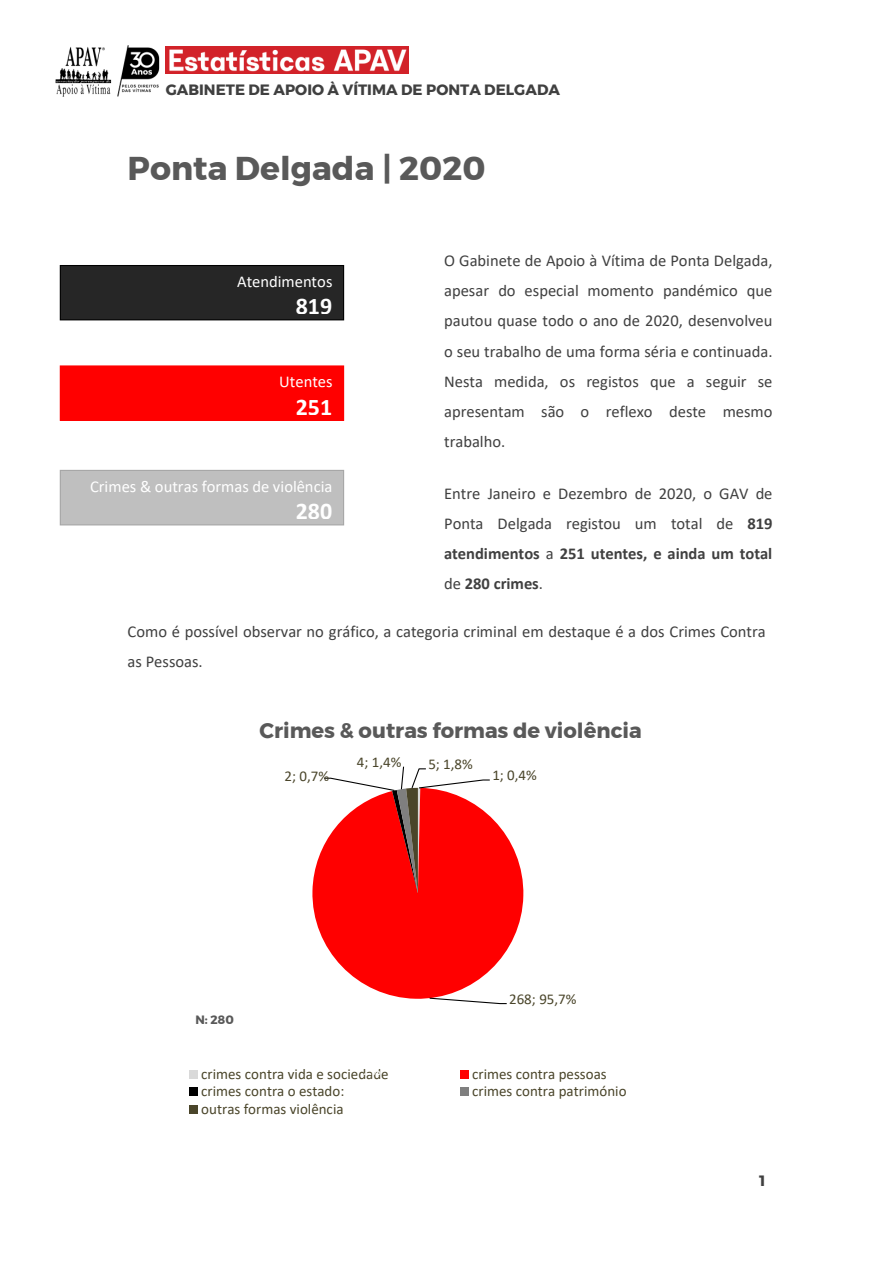
<style>
.page{position:relative;width:893px;height:1263px;background:#fff}
.page>*{position:absolute;margin:0;border:0;box-sizing:border-box;transform-origin:0 0}
.t1{font:700 33px "Montserrat";color:#595959}
.t2{font:700 24px "Calibri";color:#fff}
.t3{font:700 21px "Montserrat";color:#595959}
.t4{font:16.5px/30.2px "Calibri";color:#404040;text-align:justify}
.t5{font:16.5px "Calibri";color:#fff}
.t6{font:15px "Calibri";color:#4a452a}
.t7{font:700 15px "Montserrat";color:#404040}
.t8{font:700 12px "Montserrat";color:#595959}
.t9{font:700 12px "Calibri";color:#fff}
.s1{font-weight:700}
</style>
<div class="page">
<img style="left:166px;top:47px;width:242px;height:27px">
<img style="left:55px;top:45px;width:105px;height:52px">
<svg style="left:312px;top:817px;width:212px;height:182px;fill:#f00"></svg>
<svg style="left:429px;top:997px;width:79px;height:8px"></svg>
<svg style="left:323px;top:766px;width:168px;height:127px"></svg>
<div style="left:190px;top:1070px;width:8px;height:8px;background:#d9d9d9"></div>
<div style="left:460px;top:1070px;width:9px;height:8px;background:#f00"></div>
<div style="left:190px;top:1088px;width:8px;height:8px;background:#000"></div>
<div style="left:460px;top:1088px;width:9px;height:8px;background:#7f7f7f"></div>
<div style="left:190px;top:1105px;width:8px;height:8px;background:#4a452a"></div>
<div style="left:60px;top:266px;width:284px;height:54px;background:#262626"></div>
<div style="left:60px;top:265px;width:284px;height:55px;border:1px solid #000"></div>
<div style="left:60px;top:366px;width:284px;height:54px;background:#f00"></div>
<div style="left:60px;top:365px;width:284px;height:56px;border:1px solid #f00"></div>
<div style="left:60px;top:470px;width:284px;height:55px;background:#bfbfbf"></div>
<div style="left:60px;top:470px;width:284px;height:55px;border:1px solid #a6a6a6"></div>
<p class="t7" style="left:166px;top:80px;width:396px">GABINETE DE APOIO À VÍTIMA DE PONTA DELGADA</p>
<h1 class="t1" style="left:128px;top:148px;width:359px">Ponta Delgada | 2020</h1>
<p class="t5" style="left:237px;top:275px;width:97px">Atendimentos</p>
<h2 class="t2" style="left:296px;top:296px;width:38px">819</h2>
<p class="t5" style="left:279px;top:375px;width:55px">Utentes</p>
<h2 class="t2" style="left:296px;top:397px;width:38px">251</h2>
<p class="t5" style="left:90px;top:479px;width:244px">Crimes &amp; outras formas de violência</p>
<h2 class="t2" style="left:296px;top:501px;width:38px">280</h2>
<p class="t4" style="left:444px;top:247px;width:330px">O Gabinete de Apoio à Vítima de Ponta Delgada, apesar do especial momento pandémico que pautou quase todo o ano de 2020, desenvolveu o seu trabalho de uma forma séria e continuada.<br>Nesta medida, os registos que a seguir se apresentam são o reflexo deste mesmo trabalho.</p>
<p class="t4" style="left:444px;top:479px;width:330px">Entre Janeiro e Dezembro de 2020, o GAV de Ponta Delgada registou um total de <span class="s1">819 atendimentos</span> a <span class="s1">251 utentes, e ainda um total </span>de <span class="s1">280 crimes</span>.</p>
<p class="t4" style="left:128px;top:617px;width:640px">Como é possível observar no gráfico, a categoria criminal em destaque é a dos Crimes Contra as Pessoas.</p>
<p class="t3" style="left:259px;top:717px;width:384px">Crimes &amp; outras formas de violência</p>
<p class="t6" style="left:285px;top:769px;width:46px">2; 0,7%</p>
<p class="t6" style="left:357px;top:755px;width:46px">4; 1,4%</p>
<p class="t6" style="left:428px;top:758px;width:46px">5; 1,8%</p>
<p class="t6" style="left:492px;top:769px;width:46px">1; 0,4%</p>
<p class="t8" style="left:195px;top:1013px;width:40px">N: 280</p>
<p class="t6" style="left:509px;top:992px;width:69px">268; 95,7%</p>
<p class="t9" style="left:363px;top:1066px;width:19px">…%</p>
<p class="t6" style="left:201px;top:1067px;width:189px">crimes contra vida e sociedade</p>
<p class="t6" style="left:472px;top:1067px;width:136px">crimes contra pessoas</p>
<p class="t6" style="left:201px;top:1085px;width:145px">crimes contra o estado:</p>
<p class="t6" style="left:472px;top:1085px;width:156px">crimes contra património</p>
<p class="t6" style="left:201px;top:1103px;width:144px">outras formas violência</p>
<p class="t7" style="left:759px;top:1171px;width:8px">1</p>
</div>
